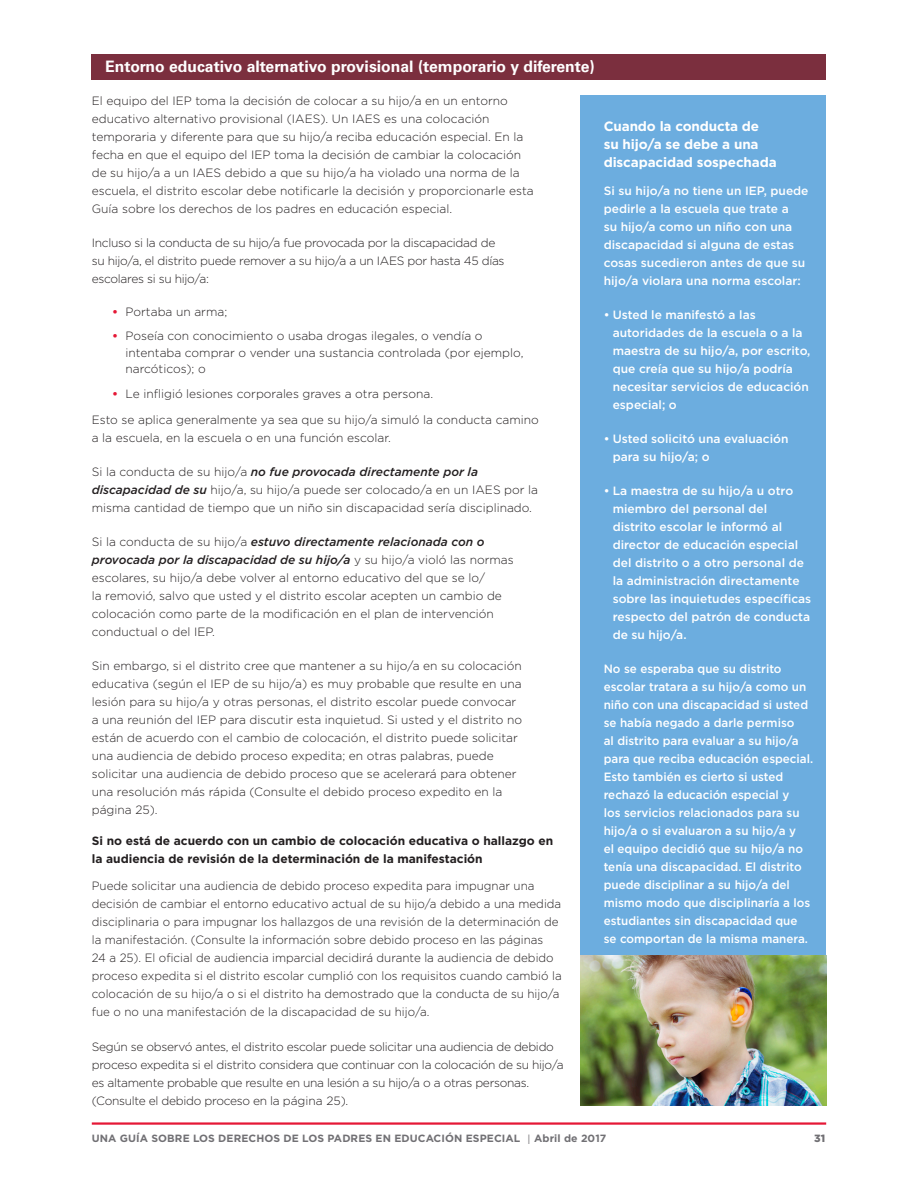
<style>
.page{position:relative;width:918px;height:1188px;background:#fff}
.page>*{position:absolute;margin:0;border:0;box-sizing:border-box;transform-origin:0 0}
.t1{font:700 15.75px "Univers LT Std";color:#fff}
.t2{font:700 13.5px/18px "Gotham";letter-spacing:-.01em;color:#fff}
.BOD{font:300 12px/18px "Gotham";color:#231f20}
.BOD-2{font:500 12px/18px "Gotham";color:#fff}
.BOD-3{font:300 12px/18px "Gotham";letter-spacing:-.025em;color:#231f20}
.t3{font:700 12px/18px "Gotham";color:#231f20}
.t4{font:700 10.5px "Gotham";letter-spacing:.01em;color:#717074}
.t5{font:900 10.5px "Gotham";color:#717074}
.s1{font-weight:700;color:#e51836}
.s2{font-weight:500;font-style:italic}
.s3{font-weight:300;font-size:13.5px}
</style>
<div class="page">
<hr style="left:92px;top:1122px;width:734px;height:3px;background:#e51836">
<div style="left:92px;top:54px;width:734px;height:26px;background:#7b2f3e"></div>
<div style="left:580px;top:95px;width:246px;height:867px;background:#6caddf"></div>
<img style="left:580px;top:955px;width:246px;height:150px">
<p class="t1" style="left:105px;top:58px;width:491px">Entorno educativo alternativo provisional (temporario y diferente)</p>
<p class="BOD" style="left:92px;top:91px;width:443px">El equipo del IEP toma la decisión de colocar a su hijo/a en un entorno educativo alternativo provisional (IAES). Un IAES es una colocación temporaria y diferente para que su hijo/a reciba educación especial. En la fecha en que el equipo del IEP toma la decisión de cambiar la colocación de su hijo/a a un IAES debido a que su hijo/a ha violado una norma de la escuela, el distrito escolar debe notificarle la decisión y proporcionarle esta Guía sobre los derechos de los padres en educación especial.</p>
<p class="BOD-3" style="left:92px;top:233px;width:414px">Incluso si la conducta de su hijo/a fue provocada por la discapacidad de su hijo/a, el distrito puede remover a su hijo/a a un IAES por hasta 45 días escolares si su hijo/a:</p>
<p class="BOD" style="left:112px;top:302px;width:117px"><span class="s1">•</span> Portaba un arma;</p>
<p class="BOD" style="left:126px;top:327px;width:399px;line-height:16.5px;text-indent:-14px"><span class="s1">•</span> Poseía con conocimiento o usaba drogas ilegales, o vendía o intentaba comprar o vender una sustancia controlada (por ejemplo, narcóticos); o</p>
<p class="BOD" style="left:112px;top:384px;width:323px"><span class="s1">•</span> Le infligió lesiones corporales graves a otra persona.</p>
<p class="BOD" style="left:92px;top:410px;width:449px">Esto se aplica generalmente ya sea que su hijo/a simuló la conducta camino a la escuela, en la escuela o en una función escolar.</p>
<p class="BOD" style="left:92px;top:462px;width:448px">Si la conducta de su hijo/a <span class="s2">no fue provocada directamente por la discapacidad de su</span> hijo/a, su hijo/a puede ser colocado/a en un IAES por la misma cantidad de tiempo que un niño sin discapacidad sería disciplinado.</p>
<p class="BOD" style="left:92px;top:533px;width:423px">Si la conducta de su hijo/a <span class="s2">estuvo directamente relacionada con o provocada por la discapacidad de su hijo/a</span> y su hijo/a violó las normas escolares, su hijo/a debe volver al entorno educativo del que se lo/<br>la removió, salvo que usted y el distrito escolar acepten un cambio de colocación como parte de la modificación en el plan de intervención conductual o del IEP.</p>
<p class="BOD" style="left:92px;top:657px;width:432px">Sin embargo, si el distrito cree que mantener a su hijo/a en su colocación educativa (según el IEP de su hijo/a) es muy probable que resulte en una lesión para su hijo/a y otras personas, el distrito escolar puede convocar a una reunión del IEP para discutir esta inquietud. Si usted y el distrito no están de acuerdo con el cambio de colocación, el distrito puede solicitar una audiencia de debido proceso expedita; en otras palabras, puede solicitar una audiencia de debido proceso que se acelerará para obtener una resolución más rápida (Consulte el debido proceso expedito en la página 25).</p>
<p class="t3" style="left:92px;top:831px;width:463px">Si no está de acuerdo con un cambio de colocación educativa o hallazgo en la audiencia de revisión de la determinación de la manifestación</p>
<p class="BOD" style="left:92px;top:877px;width:471px">Puede solicitar una audiencia de debido proceso expedita para impugnar una decisión de cambiar el entorno educativo actual de su hijo/a debido a una medida disciplinaria o para impugnar los hallazgos de una revisión de la determinación de la manifestación. (Consulte la información sobre debido proceso en las páginas<br>24 a 25). El oficial de audiencia imparcial decidirá durante la audiencia de debido proceso expedita si el distrito escolar cumplió con los requisitos cuando cambió la colocación de su hijo/a o si el distrito ha demostrado que la conducta de su hijo/a fue o no una manifestación de la discapacidad de su hijo/a.</p>
<p class="BOD-3" style="left:92px;top:1037px;width:473px">Según se observó antes, el distrito escolar puede solicitar una audiencia de debido proceso expedita si el distrito considera que continuar con la colocación de su hijo/a es altamente probable que resulte en una lesión a su hijo/a o a otras personas. (Consulte el debido proceso en la página 25).</p>
<p class="t2" style="left:604px;top:117px;width:174px">Cuando la conducta de su hijo/a se debe a una discapacidad sospechada</p>
<p class="BOD-2" style="left:604px;top:181px;width:206px">Si su hijo/a no tiene un IEP, puede pedirle a la escuela que trate a<br>su hijo/a como un niño con una discapacidad si alguna de estas cosas sucedieron antes de que su hijo/a violara una norma escolar:</p>
<p class="BOD-2" style="left:613px;top:305px;width:199px;text-indent:-9px">• Usted le manifestó a las autoridades de la escuela o a la maestra de su hijo/a, por escrito, que creía que su hijo/a podría necesitar servicios de educación especial; o</p>
<p class="BOD-2" style="left:613px;top:430px;width:177px;text-indent:-9px">• Usted solicitó una evaluación para su hijo/a; o</p>
<p class="BOD-2" style="left:613px;top:482px;width:200px;text-indent:-9px">• La maestra de su hijo/a u otro miembro del personal del distrito escolar le informó al director de educación especial del distrito o a otro personal de la administración directamente sobre las inquietudes específicas respecto del patrón de conducta de su hijo/a.</p>
<p class="BOD-2" style="left:604px;top:660px;width:211px">No se esperaba que su distrito escolar tratara a su hijo/a como un niño con una discapacidad si usted se había negado a darle permiso<br>al distrito para evaluar a su hijo/a para que reciba educación especial.<br>Esto también es cierto si usted rechazó la educación especial y<br>los servicios relacionados para su hijo/a o si evaluaron a su hijo/a y</p>
<p class="BOD-2" style="left:604px;top:840px;width:208px">el equipo decidió que su hijo/a no tenía una discapacidad. El distrito puede disciplinar a su hijo/a del mismo modo que disciplinaría a los estudiantes sin discapacidad que se comportan de la misma manera.</p>
<p class="t4" style="left:92px;top:1132px;width:516px">UNA GUÍA SOBRE LOS DERECHOS DE LOS PADRES EN EDUCACIÓN ESPECIAL <span class="s3">I</span> Abril de 2017</p>
<p class="t5" style="left:814px;top:1131px;width:12px">31</p>
</div>
